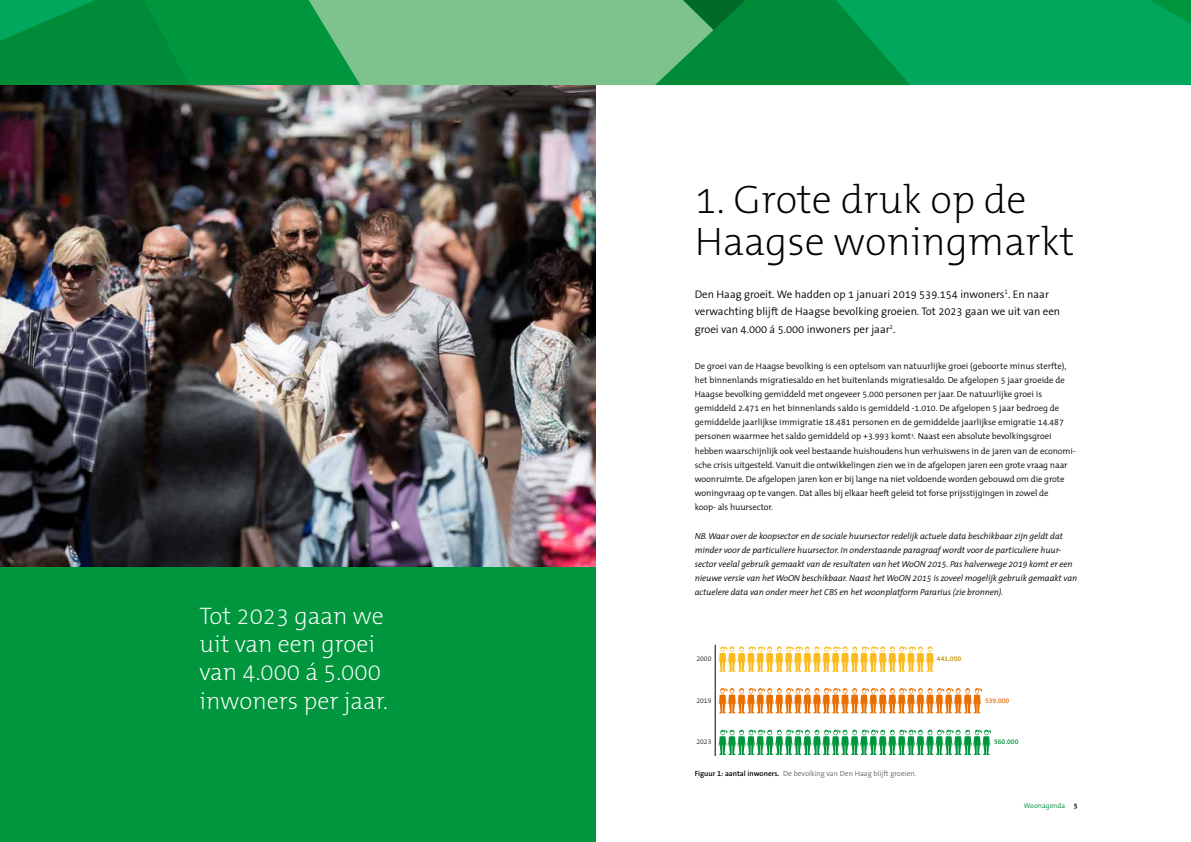
<style>
.page{position:relative;width:1191px;height:842px;background:#fff}
.page>*{position:absolute;margin:0;border:0;box-sizing:border-box;transform-origin:0 0}
.t1{font:200 40px/42.5px "The Mix B W2";color:#000}
.t2{font:200 24px/28.3px "The Mix B W2";color:#fff}
.t3{font:300 11px/17.7px "The Sans B W4";color:#000}
.t4{font:300 8.8px/14.2px "The Mix B W4";letter-spacing:-.005em;color:#000}
.t5{font:italic 300 8.8px/14.2px "The Mix B W4";letter-spacing:-.01em;color:#000}
.t6{font:300 7.5px "The Sans B W4";color:#626261}
.t7{font:300 7px "The Mix B W4";color:#008b39}
.t8{font:300 6.9px "The Sans B W3";color:#000}
.t9{font:600 6.9px "The Sans B W6";color:#c89000}
.t10{font:600 6.9px "The Sans B W6";color:#e86e00}
.t11{font:600 6.9px "The Sans B W6";color:#00963e}
.s1{font-family:"The Sans B W6";font-weight:600;color:#000}
.s2{font-family:"The Mix B W7";font-weight:700;color:#000}
</style>
<div class="page">
<svg style="left:759px;top:0;width:432px;height:85px;background:#009f52"></svg>
<svg style="left:0;top:0;width:759px;height:85px;background:#3aa762"></svg>
<div style="left:0;top:85px;width:595px;height:757px;background:#00963e"></div>
<img style="left:0;top:85px;width:595px;height:481px">
<svg style="left:718px;top:646px;width:216px;height:26px"></svg>
<hr style="left:715px;top:645px;width:1px;height:111px;background:#000">
<svg style="left:718px;top:730px;width:273px;height:25px"></svg>
<svg style="left:718px;top:688px;width:264px;height:25px"></svg>
<h2 class="t2" style="left:199px;top:602px;width:190px">Tot 2023 gaan we uit van een groei van 4.000 á 5.000 inwoners per jaar.</h2>
<h1 class="t1" style="left:694px;top:178px;width:381px">1. Grote druk op de<br>Haagse woningmarkt</h1>
<p class="t3" style="left:694px;top:285px;width:367px">Den Haag groeit. We hadden op 1 januari 2019 539.154 inwoners<sup>1</sup>. En naar verwachting blijft de Haagse bevolking groeien. Tot 2023 gaan we uit van een groei van 4.000 á 5.000 inwoners per jaar<sup>2</sup>.</p>
<p class="t4" style="left:694px;top:358px;width:382px">De groei van de Haagse bevolking is een optelsom van natuurlijke groei (geboorte minus sterfte), het binnenlands migratiesaldo en het buitenlands migratiesaldo. De afgelopen 5 jaar groeide de Haagse bevolking gemiddeld met ongeveer 5.000 personen per jaar. De natuurlijke groei is gemiddeld 2.471 en het binnenlands saldo is gemiddeld -1.010. De afgelopen 5 jaar bedroeg de gemiddelde jaarlijkse immigratie 18.481 personen en de gemiddelde jaarlijkse emigratie 14.487 personen waarmee het saldo gemiddeld op +3.993 komt<sup>3</sup>. Naast een absolute bevolkingsgroei hebben waarschijnlijk ook veel bestaande huishoudens hun verhuiswens in de jaren van de economi&shy;sche crisis uitgesteld. Vanuit die ontwikkelingen zien we in de afgelopen jaren een grote vraag naar woonruimte. De afgelopen jaren kon er bij lange na niet voldoende worden gebouwd om die grote woningvraag op te vangen. Dat alles bij elkaar heeft geleid tot forse prijsstijgingen in zowel de<br>koop- als huursector.</p>
<p class="t5" style="left:694px;top:529px;width:384px">NB. Waar over de koopsector en de sociale huursector redelijk actuele data beschikbaar zijn geldt dat minder voor de particuliere huursector. In onderstaande paragraaf wordt voor de particuliere huur&shy;sector veelal gebruik gemaakt van de resultaten van het WoON 2015. Pas halverwege 2019 komt er een nieuwe versie van het WoON beschikbaar. Naast het WoON 2015 is zoveel mogelijk gebruik gemaakt van actuelere data van onder meer het CBS en het woonplatform Pararius (zie bronnen).</p>
<p class="t8" style="left:696px;top:654px;width:17px">2000</p>
<p class="t8" style="left:696px;top:696px;width:17px">2019</p>
<p class="t8" style="left:696px;top:737px;width:17px">2023</p>
<p class="t6" style="left:694px;top:769px;width:223px"><span class="s1">Figuur 1: aantal inwoners.</span> De bevolking van Den Haag blijft groeien.</p>
<p class="t9" style="left:937px;top:654px;width:26px">441.000</p>
<p class="t10" style="left:985px;top:696px;width:26px">539.000</p>
<p class="t11" style="left:994px;top:737px;width:26px">560.000</p>
<p class="t7" style="left:1024px;top:801px;width:55px">Woonagenda <span class="s2">5</span></p>
</div>
